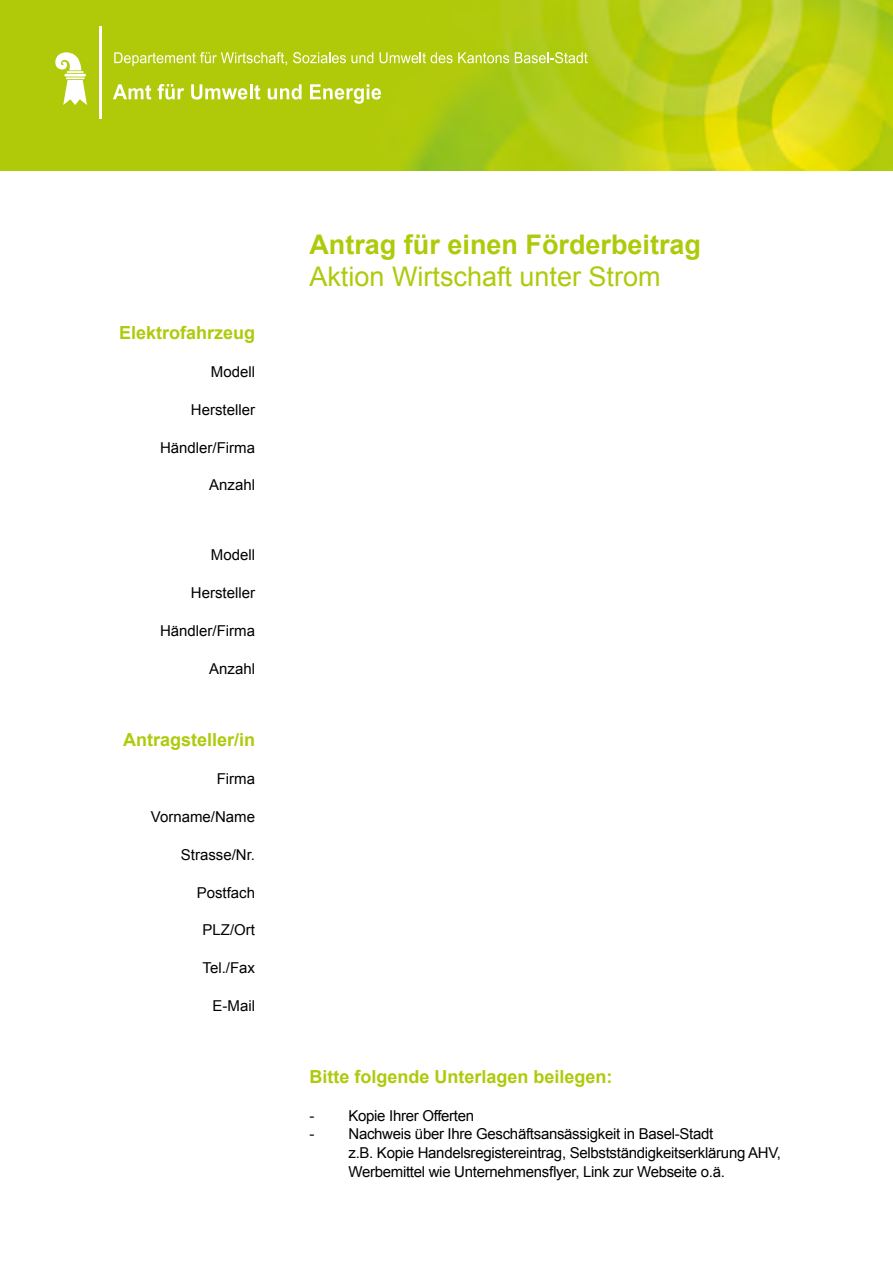
<style>
.page{position:relative;width:893px;height:1263px;background:#fff}
.page>*{position:absolute;margin:0;border:0;box-sizing:border-box;transform-origin:0 0}
.t1{font:700 27px "Arial";color:#afca0b}
.t2{font:27px "Arial";color:#afca0b}
.t3{font:700 18px "Arial";color:#afca0b}
.t4{font:15px/18.8px "Arial";letter-spacing:-.02em;color:#000}
.t5{font:15px "Arial";color:#000}
</style>
<div class="page">
<img style="left:0;top:0;width:893px;height:170px">
<svg style="left:114px;top:52px;width:173px;height:14px"></svg>
<svg style="left:293px;top:52px;width:80px;height:11px"></svg>
<svg style="left:380px;top:52px;width:129px;height:11px"></svg>
<svg style="left:515px;top:52px;width:73px;height:11px"></svg>
<svg style="left:113px;top:84px;width:38px;height:16px"></svg>
<svg style="left:158px;top:84px;width:26px;height:16px"></svg>
<svg style="left:191px;top:84px;width:69px;height:16px"></svg>
<svg style="left:268px;top:84px;width:34px;height:16px"></svg>
<svg style="left:310px;top:84px;width:71px;height:20px"></svg>
<svg style="left:55px;top:52px;width:32px;height:53px"></svg>
<hr style="left:99px;top:26px;width:3px;height:92px;background:#fff">
<p class="t3" style="left:119px;top:320px;width:138px">Elektrofahrzeug</p>
<p class="t4" style="left:211px;top:362px;width:46px">Modell</p>
<p class="t5" style="left:191px;top:399px;width:66px">Hersteller</p>
<p class="t5" style="left:160px;top:437px;width:97px">Händler/Firma</p>
<p class="t4" style="left:209px;top:476px;width:47px">Anzahl</p>
<p class="t4" style="left:211px;top:545px;width:46px">Modell</p>
<p class="t5" style="left:191px;top:583px;width:66px">Hersteller</p>
<p class="t5" style="left:160px;top:621px;width:97px">Händler/Firma</p>
<p class="t4" style="left:209px;top:659px;width:47px">Anzahl</p>
<p class="t3" style="left:123px;top:727px;width:134px">Antragsteller/in</p>
<p class="t4" style="left:217px;top:769px;width:40px">Firma</p>
<p class="t5" style="left:151px;top:806px;width:106px">Vorname/Name</p>
<p class="t5" style="left:181px;top:844px;width:76px">Strasse/Nr.</p>
<p class="t5" style="left:197px;top:882px;width:60px">Postfach</p>
<p class="t4" style="left:203px;top:921px;width:54px">PLZ/Ort</p>
<p class="t4" style="left:203px;top:959px;width:54px">Tel./Fax</p>
<p class="t4" style="left:213px;top:997px;width:44px">E-Mail</p>
<h1 class="t1" style="left:309px;top:226px;width:393px">Antrag für einen Förderbeitrag</h1>
<h1 class="t2" style="left:309px;top:259px;width:353px">Aktion Wirtschaft unter Strom</h1>
<p class="t3" style="left:309px;top:1065px;width:305px">Bitte folgende Unterlagen beilegen:</p>
<p class="t4" style="left:309px;top:1106px;width:166px">- Kopie Ihrer Offerten</p>
<p class="t4" style="left:348px;top:1125px;width:434px;text-indent:-39px">- Nachweis über Ihre Geschäftsansässigkeit in Basel-Stadt<br>z.B. Kopie Handelsregistereintrag, Selbstständigkeitserklärung AHV,<br>Werbemittel wie Unternehmensflyer, Link zur Webseite o.ä.</p>
</div>
